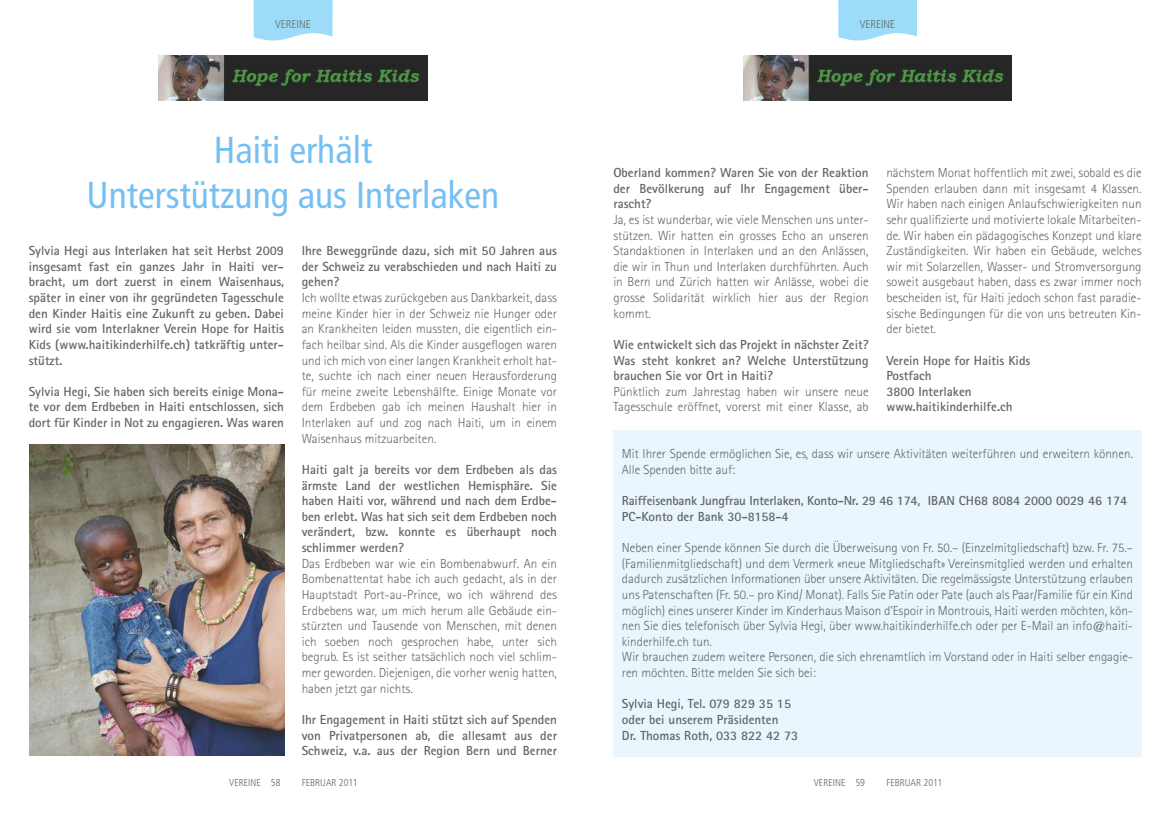
<style>
.page{position:relative;width:1170px;height:815px;background:#fff}
.page>*{position:absolute;margin:0;border:0;box-sizing:border-box;transform-origin:0 0}
.t1{font:condensed 37.5px/45px "Frutiger LT Std";color:#75c0f2;text-align:center}
.t2{font:300 13.12px/15.6px "Rotis Sans Serif";color:#646565;text-align:justify}
.t3{font:700 13.12px/15.6px "Rotis Sans Serif";color:#646565;text-align:justify}
.t4{font:300 condensed 11.25px "Frutiger LT Std";color:#646565}
.t5{font:300 condensed 10px "Frutiger LT Std";color:#646565}
</style>
<div class="page">
<svg style="left:253px;top:0;width:79px;height:41px;background:#a6dff8"></svg>
<img style="left:158px;top:56px;width:269px;height:44px">
<img style="left:30px;top:445px;width:254px;height:311px">
<div style="left:613px;top:429px;width:528px;height:327px;background:#eaf6fd"></div>
<svg style="left:838px;top:0;width:78px;height:41px;background:#a6dff8"></svg>
<img style="left:743px;top:56px;width:268px;height:44px">
<p class="t4" style="left:275px;top:19px;width:37px">VEREINE</p>
<h1 class="t1" style="left:87px;top:130px;width:414px">Haiti erhält<br>Unterstützung aus Interlaken</h1>
<p class="t3" style="left:302px;top:244px;width:257px">Ihre Beweggründe dazu, sich mit 50 Jahren aus der Schweiz zu verabschieden und nach Haiti zu gehen?</p>
<p class="t2" style="left:302px;top:291px;width:257px">Ich wollte etwas zurückgeben aus Dankbarkeit, dass meine Kinder hier in der Schweiz nie Hunger oder an Krankheiten leiden mussten, die eigentlich ein&shy;fach heilbar sind. Als die Kinder ausgeflogen waren und ich mich von einer langen Krankheit erholt hat&shy;te, suchte ich nach einer neuen Herausforderung für meine zweite Lebenshälfte. Einige Monate vor dem Erdbeben gab ich meinen Haushalt hier in Interlaken auf und zog nach Haiti, um in einem Waisenhaus mitzuarbeiten.</p>
<p class="t3" style="left:302px;top:463px;width:257px">Haiti galt ja bereits vor dem Erdbeben als das ärmste Land der westlichen Hemisphäre. Sie haben Haiti vor, während und nach dem Erdbe&shy;ben erlebt. Was hat sich seit dem Erdbeben noch verändert, bzw. konnte es überhaupt noch schlimmer werden?</p>
<p class="t2" style="left:302px;top:557px;width:257px">Das Erdbeben war wie ein Bombenabwurf. An ein Bombenattentat habe ich auch gedacht, als in der Hauptstadt Port-au-Prince, wo ich während des Erdbebens war, um mich herum alle Gebäude ein&shy;stürzten und Tausende von Menschen, mit denen ich soeben noch gesprochen habe, unter sich begrub. Es ist seither tatsächlich noch viel schlim&shy;mer geworden. Diejenigen, die vorher wenig hatten, haben jetzt gar nichts.</p>
<p class="t3" style="left:302px;top:713px;width:257px">Ihr Engagement in Haiti stützt sich auf Spenden von Privatpersonen ab, die allesamt aus der Schweiz, v.a. aus der Region Bern und Berner</p>
<p class="t3" style="left:29px;top:244px;width:257px">Sylvia Hegi aus Interlaken hat seit Herbst 2009 insgesamt fast ein ganzes Jahr in Haiti ver&shy;bracht, um dort zuerst in einem Waisenhaus, später in einer von ihr gegründeten Tagesschule den Kinder Haitis eine Zukunft zu geben. Dabei wird sie vom Interlakner Verein Hope for Haitis Kids (www.haitikinderhilfe.ch) tatkräftig unter&shy;stützt.</p>
<p class="t3" style="left:29px;top:385px;width:257px">Sylvia Hegi, Sie haben sich bereits einige Mona&shy;te vor dem Erdbeben in Haiti entschlossen, sich dort für Kinder in Not zu engagieren. Was waren</p>
<p class="t5" style="left:229px;top:779px;width:53px">VEREINE 58</p>
<p class="t5" style="left:302px;top:779px;width:57px">FEBRUAR 2011</p>
<p class="t4" style="left:859px;top:19px;width:37px">VEREINE</p>
<p class="t3" style="left:613px;top:166px;width:257px">Oberland kommen? Waren Sie von der Reaktion der Bevölkerung auf Ihr Engagement über&shy;rascht?</p>
<p class="t2" style="left:613px;top:213px;width:257px">Ja, es ist wunderbar, wie viele Menschen uns unter&shy;stützen. Wir hatten ein grosses Echo an unseren Standaktionen in Interlaken und an den Anlässen, die wir in Thun und Interlaken durchführten. Auch in Bern und Zürich hatten wir Anlässe, wobei die grosse Solidarität wirklich hier aus der Region kommt.</p>
<p class="t3" style="left:613px;top:338px;width:257px">Wie entwickelt sich das Projekt in nächster Zeit?<br>Was steht konkret an? Welche Unterstützung brauchen Sie vor Ort in Haiti?</p>
<p class="t2" style="left:613px;top:385px;width:257px">Pünktlich zum Jahrestag haben wir unsere neue<br>Tagesschule eröffnet, vorerst mit einer Klasse, ab</p>
<p class="t2" style="left:622px;top:447px;width:512px">Mit Ihrer Spende ermöglichen Sie, es, dass wir unsere Aktivitäten weiterführen und erweitern können.<br>Alle Spenden bitte auf:</p>
<p class="t3" style="left:622px;top:494px;width:507px">Raiffeisenbank Jungfrau Interlaken, Konto-Nr. 29 46 174, IBAN CH68 8084 2000 0029 46 174<br>PC-Konto der Bank 30-8158-4</p>
<p class="t2" style="left:622px;top:541px;width:512px;text-align:left">Neben einer Spende können Sie durch die Überweisung von Fr. 50.– (Einzelmitgliedschaft) bzw. Fr. 75.– (Familienmitgliedschaft) und dem Vermerk «neue Mitgliedschaft» Vereinsmitglied werden und erhalten dadurch zusätzlichen Informationen über unsere Aktivitäten. Die regelmässigste Unterstützung erlauben uns Patenschaften (Fr. 50.– pro Kind/ Monat). Falls Sie Patin oder Pate (auch als Paar/Familie für ein Kind möglich) eines unserer Kinder im Kinderhaus Maison d’Espoir in Montrouis, Haiti werden möchten, kön&shy;nen Sie dies telefonisch über Sylvia Hegi, über www.haitikinderhilfe.ch oder per E-Mail an info@haiti&shy;kinderhilfe.ch tun.<br>Wir brauchen zudem weitere Personen, die sich ehrenamtlich im Vorstand oder in Haiti selber engagie&shy;ren möchten. Bitte melden Sie sich bei:</p>
<p class="t3" style="left:622px;top:697px;width:178px;text-align:left">Sylvia Hegi, Tel. 079 829 35 15 oder bei unserem Präsidenten<br>Dr. Thomas Roth, 033 822 42 73</p>
<p class="t2" style="left:886px;top:166px;width:257px">nächstem Monat hoffentlich mit zwei, sobald es die Spenden erlauben dann mit insgesamt 4 Klassen.<br>Wir haben nach einigen Anlaufschwierigkeiten nun sehr qualifizierte und motivierte lokale Mitarbeiten&shy;de. Wir haben ein pädagogisches Konzept und klare Zuständigkeiten. Wir haben ein Gebäude, welches wir mit Solarzellen, Wasser- und Stromversorgung soweit ausgebaut haben, dass es zwar immer noch bescheiden ist, für Haiti jedoch schon fast paradie&shy;sische Bedingungen für die von uns betreuten Kin&shy;der bietet.</p>
<p class="t3" style="left:886px;top:354px;width:146px;text-align:left">Verein Hope for Haitis Kids<br>Postfach<br>3800 Interlaken www.haitikinderhilfe.ch</p>
<p class="t5" style="left:813px;top:779px;width:53px">VEREINE 59</p>
<p class="t5" style="left:886px;top:779px;width:57px">FEBRUAR 2011</p>
</div>
